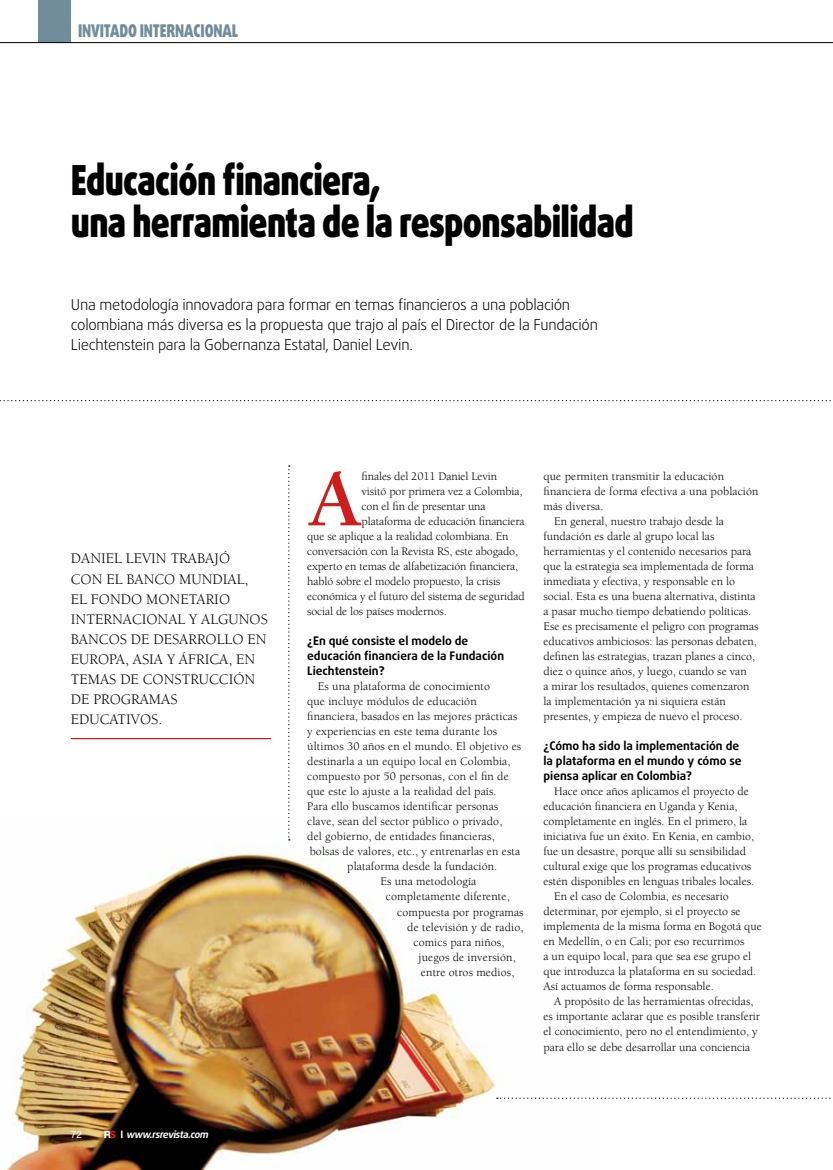
<style>
.page{position:relative;width:833px;height:1170px;background:#fff}
.page>*{position:absolute;margin:0;border:0;box-sizing:border-box;transform-origin:0 0}
.t1{font:700 82.75px "Berkeley";color:#cc1f1d}
.t2{font:900 41.38px/41.8px "Daxline Pro";letter-spacing:-.02em;color:#000;scale:.8 1}
.t3{font:900 17.5px "Daxline Pro";letter-spacing:-.01em;color:#718d9b;scale:.8 1}
.t4{font:300 15px/20px "Daxline Pro";letter-spacing:-.02em;color:#000}
.t5{font:15px/20px "Berkeley";color:#000}
.t6{font:11.88px "Berkeley";color:#000}
.t7{font:700 11.88px/15px "Daxline Pro";color:#000}
.t8{font:italic 700 10px "Daxline Pro";color:#fff}
.t9{font:10px "Helvetica Neue";color:#fff}
.s1{font-family:"Helvetica Neue";font-weight:800;font-style:normal}
.s2{font-family:"Helvetica Neue";font-weight:800;font-style:normal;color:#cc1f1d}
</style>
<div class="page">
<div style="left:38px;top:0;width:33px;height:42px;background:#718d9b"></div>
<img style="left:5px;top:839px;width:589px;height:330px">
<hr style="left:0;top:42px;width:833px;height:1px;background:#000">
<hr style="left:71px;top:738px;width:200px;height:1px;background:#cc1f1d">
<svg style="left:288px;top:465px;width:2px;height:375px"></svg>
<svg style="left:0;top:400px;width:831px;height:1px"></svg>
<svg style="left:497px;top:1097px;width:334px;height:1px"></svg>
<h3 class="t3" style="left:78px;top:19px;width:164px">INVITADO internaciona</h3>
<h3 class="t3" style="left:232px;top:19px;width:9px">l</h3>
<h2 class="t2" style="left:71px;top:160px;width:705px">Educación financiera,<br>una herramienta de la responsabilidad</h2>
<p class="t4" style="left:71px;top:295px;width:528px">Una metodología innovadora para formar en temas financieros a una población colombiana más diversa es la propuesta que trajo al país el Director de la Fundación<br>Liechtenstein para la Gobernanza Estatal, Daniel Levin.</p>
<p class="t5" style="left:71px;top:549px;width:197px;text-indent:143px">jó<br>con el Banco Mundial,<br>el Fondo Monetario<br>Internacional y algunos bancosde desarr</p>
<p class="t5" style="left:71px;top:549px;width:118px">Daniel Levin traba</p>
<p class="t5" style="left:71px;top:629px;width:197px;text-indent:135px">ollo en<br>Europa , Asia y África , en temas</p>
<p class="t5" style="left:120px;top:669px;width:81px">de construcc</p>
<p class="t5" style="left:229px;top:669px;width:28px">ión</p>
<p class="t5" style="left:71px;top:689px;width:71px">de programas educa</p>
<p class="t5" style="left:118px;top:709px;width:46px">tivos.</p>
<p class="t9" style="left:71px;top:1128px;width:13px">72</p>
<p class="t8" style="left:104px;top:1128px;width:108px"><span class="s1">R</span><span class="s2">S</span> <span class="s1">|</span> www.rsrevista.com</p>
<h1 class="t1" style="left:307px;top:455px;width:57px">A</h1>
<p class="t6" style="left:361px;top:470px;width:137px">finales del 2011 Daniel Levin</p>
<p class="t6" style="left:361px;top:485px;width:162px">visitó por primera vez a Colombia,</p>
<p class="t6" style="left:361px;top:500px;width:125px">con el fin de presentar una</p>
<p class="t6" style="left:361px;top:515px;width:164px">plataforma de educación financiera</p>
<p class="t6" style="left:307px;top:530px;width:203px">que se aplique a la realidad colombiana. En</p>
<p class="t6" style="left:307px;top:545px;width:212px">conversación con la Revista RS, este abogado,</p>
<p class="t6" style="left:307px;top:560px;width:212px">experto en temas de alfabetización financiera,</p>
<p class="t6" style="left:307px;top:575px;width:195px">habló sobre el modelo propuesto, la crisis</p>
<p class="t6" style="left:307px;top:590px;width:219px">económica y el futuro del sistema de seguridad</p>
<p class="t6" style="left:307px;top:605px;width:141px">social de los países modernos.</p>
<p class="t7" style="left:307px;top:633px;width:198px">¿En qué consiste el modelo de educación financiera de la Fundación<br>Liechtenstein?</p>
<p class="t6" style="left:318px;top:680px;width:174px">Es una plataforma de conocimiento</p>
<p class="t6" style="left:307px;top:695px;width:171px">que incluye módulos de educación</p>
<p class="t6" style="left:307px;top:710px;width:212px">financiera, basados en las mejores prácticas</p>
<p class="t6" style="left:307px;top:725px;width:191px">y experiencias en este tema durante los</p>
<p class="t6" style="left:307px;top:740px;width:216px">últimos 30 años en el mundo. El objetivo es</p>
<p class="t6" style="left:307px;top:755px;width:205px">destinarla a un equipo local en Colombia,</p>
<p class="t6" style="left:307px;top:770px;width:203px">compuesto por 50 personas, con el fin de</p>
<p class="t6" style="left:307px;top:785px;width:191px">que este lo ajuste a la realidad del país.</p>
<p class="t6" style="left:307px;top:800px;width:193px">Para ello buscamos identificar personas</p>
<p class="t6" style="left:307px;top:815px;width:197px">clave, sean del sector público o privado,</p>
<p class="t6" style="left:307px;top:830px;width:189px">del gobierno, de entidades financieras,</p>
<p class="t6" style="left:310px;top:845px;width:212px">bolsas de valores, etc., y entrenarlas en esta</p>
<p class="t6" style="left:347px;top:860px;width:152px">plataforma desde la fundación.</p>
<p class="t6" style="left:380px;top:875px;width:97px">Es una metodología</p>
<p class="t6" style="left:386px;top:890px;width:125px">completamente diferente,</p>
<p class="t6" style="left:397px;top:905px;width:128px">compuesta por programas</p>
<p class="t6" style="left:407px;top:920px;width:118px">de televisión y de radio,</p>
<p class="t6" style="left:413px;top:935px;width:93px">comics para niños,</p>
<p class="t6" style="left:418px;top:950px;width:99px">juegos de inversión,</p>
<p class="t6" style="left:421px;top:965px;width:95px">entre otros medios,</p>
<p class="t6" style="left:543px;top:470px;width:182px">que permiten transmitir la educación</p>
<p class="t6" style="left:543px;top:485px;width:216px">financiera de forma efectiva a una población</p>
<p class="t6" style="left:543px;top:500px;width:62px">más diversa.</p>
<p class="t6" style="left:554px;top:515px;width:171px">En general, nuestro trabajo desde la</p>
<p class="t6" style="left:543px;top:530px;width:172px">fundación es darle al grupo local las</p>
<p class="t6" style="left:543px;top:545px;width:209px">herramientas y el contenido necesarios para</p>
<p class="t6" style="left:543px;top:560px;width:212px">que la estrategia sea implementada de forma</p>
<p class="t6" style="left:543px;top:575px;width:193px">inmediata y efectiva, y responsable en lo</p>
<p class="t6" style="left:543px;top:590px;width:214px">social. Esta es una buena alternativa, distinta</p>
<p class="t6" style="left:543px;top:605px;width:209px">a pasar mucho tiempo debatiendo políticas.</p>
<p class="t6" style="left:543px;top:620px;width:216px">Ese es precisamente el peligro con programas</p>
<p class="t6" style="left:543px;top:635px;width:215px">educativos ambiciosos: las personas debaten,</p>
<p class="t6" style="left:543px;top:650px;width:213px">definen las estrategias, trazan planes a cinco,</p>
<p class="t6" style="left:543px;top:665px;width:205px">diez o quince años, y luego, cuando se van</p>
<p class="t6" style="left:543px;top:680px;width:207px">a mirar los resultados, quienes comenzaron</p>
<p class="t6" style="left:543px;top:695px;width:184px">la implementación ya ni siquiera están</p>
<p class="t6" style="left:543px;top:710px;width:201px">presentes, y empieza de nuevo el proceso.</p>
<p class="t7" style="left:543px;top:738px;width:200px">¿Cómo ha sido la implementación de la plataforma en el mundo y cómo se piensa aplicar en Colombia?</p>
<p class="t6" style="left:554px;top:785px;width:196px">Hace once años aplicamos el proyecto de</p>
<p class="t6" style="left:543px;top:800px;width:195px">educación financiera en Uganda y Kenia,</p>
<p class="t6" style="left:543px;top:815px;width:205px">completamente en inglés. En el primero, la</p>
<p class="t6" style="left:543px;top:830px;width:212px">iniciativa fue un éxito. En Kenia, en cambio,</p>
<p class="t6" style="left:543px;top:845px;width:204px">fue un desastre, porque allí su sensibilidad</p>
<p class="t6" style="left:543px;top:860px;width:209px">cultural exige que los programas educativos</p>
<p class="t6" style="left:543px;top:875px;width:212px">estén disponibles en lenguas tribales locales.</p>
<p class="t6" style="left:554px;top:890px;width:176px">En el caso de Colombia, es necesario</p>
<p class="t6" style="left:543px;top:905px;width:199px">determinar, por ejemplo, si el proyecto se</p>
<p class="t6" style="left:543px;top:920px;width:220px">implementa de la misma forma en Bogotá que</p>
<p class="t6" style="left:543px;top:935px;width:202px">en Medellín, o en Cali; por eso recurrimos</p>
<p class="t6" style="left:543px;top:950px;width:209px">a un equipo local, para que sea ese grupo el</p>
<p class="t6" style="left:543px;top:965px;width:214px">que introduzca la plataforma en su sociedad.</p>
<p class="t6" style="left:543px;top:980px;width:172px">Así actuamos de forma responsable.</p>
<p class="t6" style="left:554px;top:995px;width:201px">A propósito de las herramientas ofrecidas,</p>
<p class="t6" style="left:543px;top:1010px;width:218px">es importante aclarar que es posible transferir</p>
<p class="t6" style="left:543px;top:1025px;width:216px">el conocimiento, pero no el entendimiento, y</p>
<p class="t6" style="left:543px;top:1040px;width:208px">para ello se debe desarrollar una conciencia</p>
</div>
